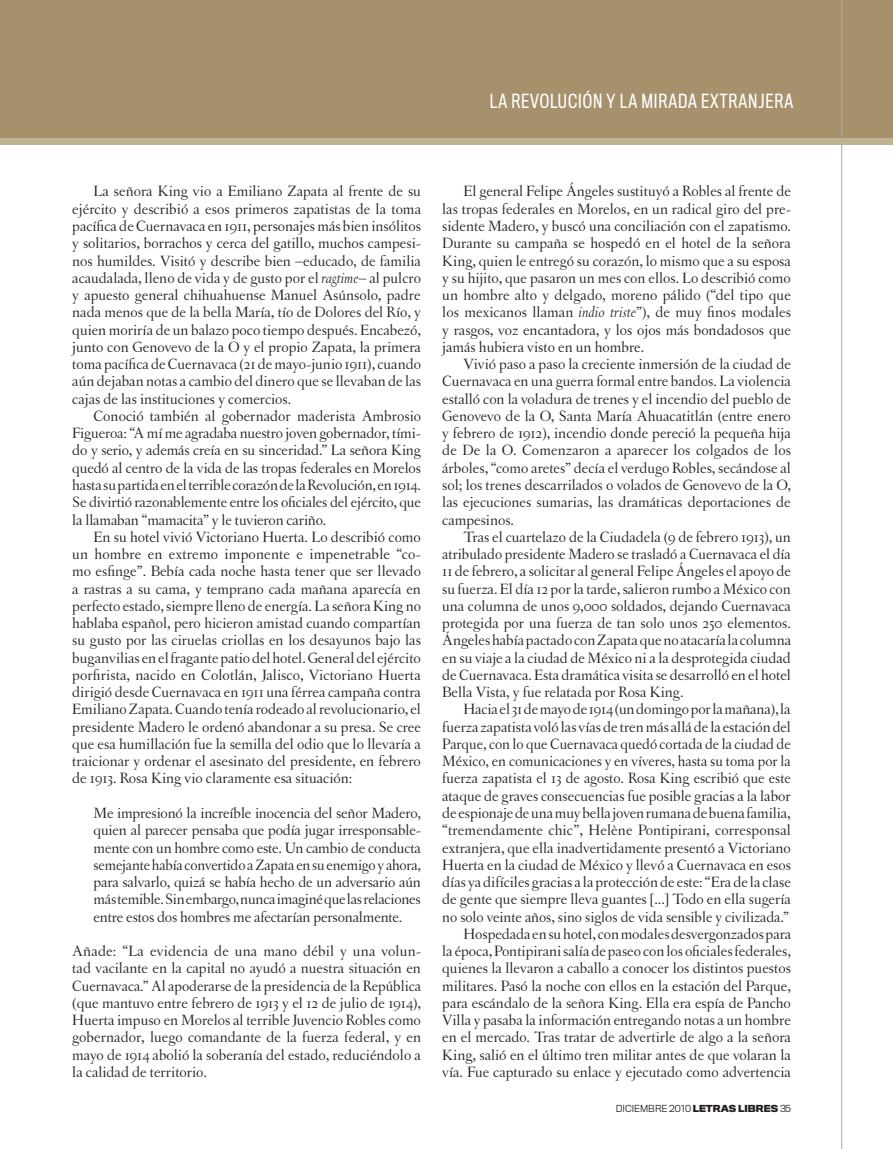
<style>
.page{position:relative;width:893px;height:1149px;background:#fff}
.page>*{position:absolute;margin:0;border:0;box-sizing:border-box;transform-origin:0 0}
.t1{font:18px "Titling Gothic FB Cond";letter-spacing:.05em;color:#fff}
.t2{font:15.75px/17.2px "Letras Oldstyle";color:#231f20;text-align:justify}
.t3{font:300 9px "Titling Gothic FB Normal";color:#231f20}
.s1{font-style:italic}
.s2{font-weight:700}
</style>
<div class="page">
<div style="left:0;top:0;width:893px;height:145px;background:#a7916d"></div>
<hr style="left:841px;top:0;width:1px;height:1148px;background:#a8a9ad">
<div style="left:0;top:138px;width:893px;height:7px;background:#beb493"></div>
<p class="t1" style="left:490px;top:91px;width:305px">LA REVOLUCIÓN Y LA MIRADA EXTRANJERA</p>
<p class="t2" style="left:72px;top:183px;width:350px;text-indent:21px">La señora King vio a Emiliano Zapata al frente de su ejército y describió a esos primeros zapatistas de la toma pacífica de Cuernavaca en 1911, personajes más bien insólitos y solitarios, borrachos y cerca del gatillo, muchos campesi&shy;nos humildes. Visitó y describe bien –educado, de familia acaudalada, lleno de vida y de gusto por el <span class="s1">ragtime</span>– al pulcro y apuesto general chihuahuense Manuel Asúnsolo, padre nada menos que de la bella María, tío de Dolores del Río, y quien moriría de un balazo poco tiempo después. Encabezó, junto con Genovevo de la O y el propio Zapata, la primera toma pacífica de Cuernavaca (21 de mayo-junio 1911), cuando aún dejaban notas a cambio del dinero que se llevaban de las cajas de las instituciones y comercios.</p>
<p class="t2" style="left:72px;top:407px;width:350px;text-indent:21px">Conoció también al gobernador maderista Ambrosio Figueroa: “A mí me agradaba nuestro joven gobernador, tími&shy;do y serio, y además creía en su sinceridad.” La señora King quedó al centro de la vida de las tropas federales en Morelos hasta su partida en el terrible corazón de la Revolución, en 1914.<br>Se divirtió razonablemente entre los oficiales del ejército, que la llamaban “mamacita” y le tuvieron cariño.</p>
<p class="t2" style="left:72px;top:528px;width:350px;text-indent:21px">En su hotel vivió Victoriano Huerta. Lo describió como un hombre en extremo imponente e impenetrable “co&shy;mo esfinge”. Bebía cada noche hasta tener que ser llevado a rastras a su cama, y temprano cada mañana aparecía en perfecto estado, siempre lleno de energía. La señora King no hablaba español, pero hicieron amistad cuando compartían su gusto por las ciruelas criollas en los desayunos bajo las buganvilias en el fragante patio del hotel. General del ejército porfirista, nacido en Colotlán, Jalisco, Victoriano Huerta dirigió desde Cuernavaca en 1911 una férrea campaña contra Emiliano Zapata. Cuando tenía rodeado al revolucionario, el presidente Madero le ordenó abandonar a su presa. Se cree que esa humillación fue la semilla del odio que lo llevaría a traicionar y ordenar el asesinato del presidente, en febrero de 1913. Rosa King vio claramente esa situación:</p>
<p class="t2" style="left:94px;top:804px;width:329px">Me impresionó la increíble inocencia del señor Madero, quien al parecer pensaba que podía jugar irresponsable&shy;mente con un hombre como este. Un cambio de conducta semejante había convertido a Zapata en su enemigo y ahora, para salvarlo, quizá se había hecho de un adversario aún más temible. Sin embargo, nunca imaginé que las relaciones entre estos dos hombres me afectarían personalmente.</p>
<p class="t2" style="left:72px;top:942px;width:350px">Añade: “La evidencia de una mano débil y una volun&shy;tad vacilante en la capital no ayudó a nuestra situación en Cuernavaca.” Al apoderarse de la presidencia de la República (que mantuvo entre febrero de 1913 y el 12 de julio de 1914), Huerta impuso en Morelos al terrible Juvencio Robles como gobernador, luego comandante de la fuerza federal, y en mayo de 1914 abolió la soberanía del estado, reduciéndolo a la calidad de territorio.</p>
<p class="t2" style="left:442px;top:183px;width:350px;text-indent:21px">El general Felipe Ángeles sustituyó a Robles al frente de las tropas federales en Morelos, en un radical giro del pre&shy;sidente Madero, y buscó una conciliación con el zapatismo.<br>Durante su campaña se hospedó en el hotel de la señora King, quien le entregó su corazón, lo mismo que a su esposa y su hijito, que pasaron un mes con ellos. Lo describió como un hombre alto y delgado, moreno pálido (“del tipo que los mexicanos llaman <span class="s1">indio triste</span>”), de muy finos modales y rasgos, voz encantadora, y los ojos más bondadosos que jamás hubiera visto en un hombre.</p>
<p class="t2" style="left:442px;top:355px;width:350px;text-indent:21px">Vivió paso a paso la creciente inmersión de la ciudad de Cuernavaca en una guerra formal entre bandos. La violencia estalló con la voladura de trenes y el incendio del pueblo de Genovevo de la O, Santa María Ahuacatitlán (entre enero y febrero de 1912), incendio donde pereció la pequeña hija de De la O. Comenzaron a aparecer los colgados de los árboles, “como aretes” decía el verdugo Robles, secándose al sol; los trenes descarrilados o volados de Genovevo de la O, las ejecuciones sumarias, las dramáticas deportaciones de campesinos.</p>
<p class="t2" style="left:442px;top:528px;width:350px;text-indent:21px">Tras el cuartelazo de la Ciudadela (9 de febrero 1913), un atribulado presidente Madero se trasladó a Cuernavaca el día 11 de febrero, a solicitar al general Felipe Ángeles el apoyo de su fuerza. El día 12 por la tarde, salieron rumbo a México con una columna de unos 9,000 soldados, dejando Cuernavaca protegida por una fuerza de tan solo unos 250 elementos.<br>Ángeles había pactado con Zapata que no atacaría la columna en su viaje a la ciudad de México ni a la desprotegida ciudad de Cuernavaca. Esta dramática visita se desarrolló en el hotel Bella Vista, y fue relatada por Rosa King.</p>
<p class="t2" style="left:442px;top:700px;width:350px;text-align:right">Hacia el 31 de mayo de 1914 (un domingo por la mañana), la fuerza zapatista voló las vías de tren más allá de la estación del Parque, con lo que Cuernavaca quedó cortada de la ciudad de México, en comunicaciones y en víveres, hasta su toma por la fuerza zapatista el 13 de agosto. Rosa King escribió que este ataque de graves consecuencias fue posible gracias a la labor de espionaje de una muy bella joven rumana de buena familia, “tremendamente chic”, Helène Pontipirani, corresponsal extranjera, que ella inadvertidamente presentó a Victoriano Huerta en la ciudad de México y llevó a Cuernavaca en esos días ya difíciles gracias a la protección de este: “Era de la clase de gente que siempre lleva guantes [...] Todo en ella sugería no solo veinte años, sino siglos de vida sensible y civilizada.” Hospedada en su hotel, con modales desvergonzados para<br>la época, Pontipirani salía de paseo con los oficiales federales, quienes la llevaron a caballo a conocer los distintos puestos militares. Pasó la noche con ellos en la estación del Parque, para escándalo de la señora King. Ella era espía de Pancho Villa y pasaba la información entregando notas a un hombre en el mercado. Tras tratar de advertirle de algo a la señora King, salió en el último tren militar antes de que volaran la vía. Fue capturado su enlace y ejecutado como advertencia</p>
<p class="t3" style="left:616px;top:1102px;width:177px">DICIEMBRE 2010 <span class="s2">LETRAS LIBRES</span> 35</p>
</div>
